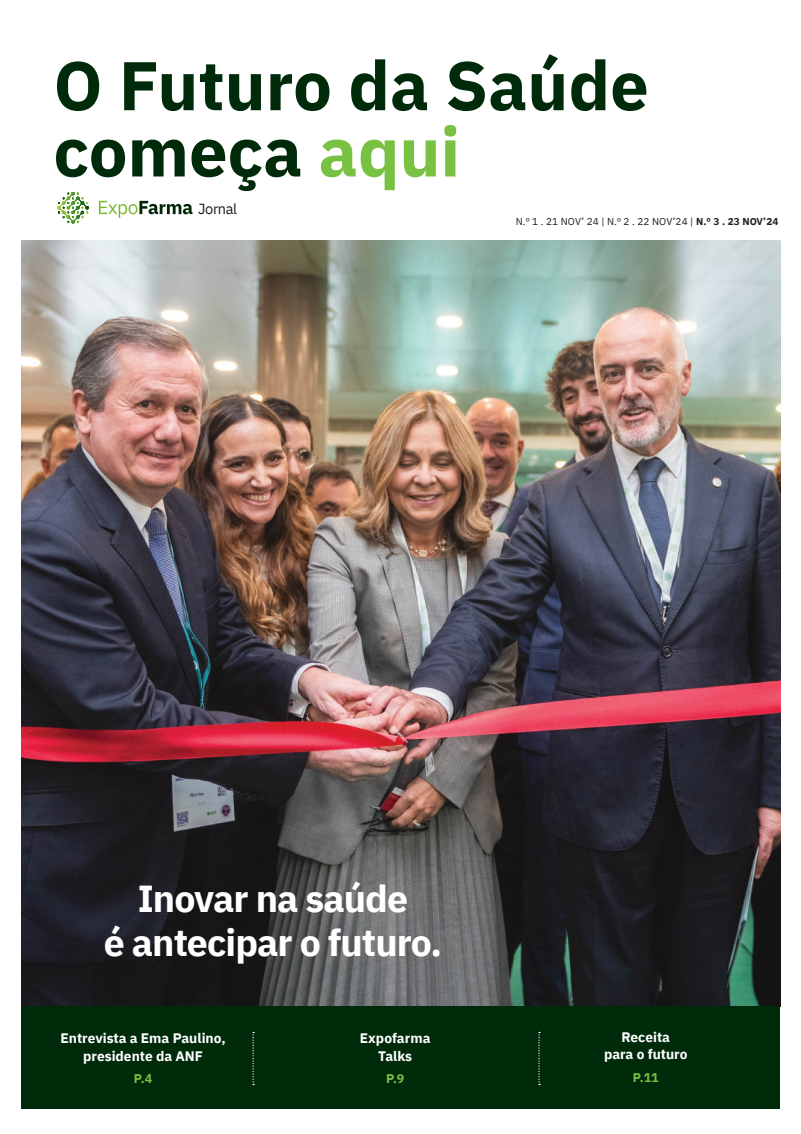
<style>
.page{position:relative;width:801px;height:1134px;background:#fff}
.page>*{position:absolute;margin:0;border:0;box-sizing:border-box;transform-origin:0 0}
.t1{font:700 68.75px/66.2px "IBM Plex Sans";color:#002b0b}
.t2{font:700 37.5px/43.8px "IBM Plex Sans";letter-spacing:-.025em;color:#fff;text-align:center}
.t3{font:14.62px "IBM Plex Sans";letter-spacing:-.025em;color:#231f20}
.t4{font:700 13.75px/17.5px "IBM Plex Sans";color:#fff;text-align:center}
.t5{font:700 12.5px "IBM Plex Sans";color:#79c142}
.t6{font:10px "IBM Plex Sans";letter-spacing:.01em;color:#231f20}
.s1{color:#79c142}
.s2{font-weight:700}
</style>
<div class="page">
<img style="left:22px;top:241px;width:758px;height:765px">
<div style="left:22px;top:1006px;width:758px;height:103px;background:#002b0b"></div>
<svg style="left:252px;top:1032px;width:2px;height:53px"></svg>
<svg style="left:538px;top:1032px;width:2px;height:53px"></svg>
<svg style="left:99px;top:201px;width:93px;height:17px"></svg>
<hr style="left:57px;top:192px;width:1px;height:32px;background:#a0d343">
<hr style="left:58px;top:192px;width:1px;height:32px;background:#9bd040">
<hr style="left:59px;top:192px;width:1px;height:32px;background:#97cd3d">
<hr style="left:60px;top:192px;width:1px;height:32px;background:#93cb3b">
<hr style="left:61px;top:192px;width:1px;height:32px;background:#8fc838">
<hr style="left:62px;top:192px;width:1px;height:32px;background:#8ac536">
<hr style="left:63px;top:192px;width:1px;height:32px;background:#85c233">
<hr style="left:64px;top:192px;width:1px;height:32px;background:#81bf31">
<hr style="left:65px;top:192px;width:1px;height:32px;background:#7dbd2e">
<hr style="left:66px;top:192px;width:1px;height:32px;background:#79ba2c">
<hr style="left:67px;top:192px;width:1px;height:32px;background:#75b72a">
<hr style="left:68px;top:192px;width:1px;height:32px;background:#6fb22a">
<hr style="left:69px;top:192px;width:1px;height:32px;background:#69ac2a">
<hr style="left:70px;top:192px;width:1px;height:32px;background:#64a82a">
<hr style="left:71px;top:192px;width:1px;height:32px;background:#5ea22b">
<hr style="left:72px;top:192px;width:1px;height:32px;background:#589d2b">
<hr style="left:73px;top:192px;width:1px;height:32px;background:#52972b">
<hr style="left:74px;top:192px;width:1px;height:32px;background:#4b922b">
<hr style="left:75px;top:192px;width:1px;height:32px;background:#458c2b">
<hr style="left:76px;top:192px;width:1px;height:32px;background:#3f872b">
<hr style="left:77px;top:192px;width:1px;height:32px;background:#3a822b">
<hr style="left:78px;top:192px;width:1px;height:32px;background:#347d2c">
<hr style="left:79px;top:192px;width:1px;height:32px;background:#2e772c">
<hr style="left:80px;top:192px;width:1px;height:32px;background:#28722c">
<hr style="left:81px;top:192px;width:1px;height:32px;background:#246d29">
<hr style="left:82px;top:192px;width:1px;height:32px;background:#226825">
<hr style="left:83px;top:192px;width:1px;height:32px;background:#1e621f">
<hr style="left:84px;top:192px;width:1px;height:32px;background:#1d5f1c">
<svg style="left:58px;top:193px;width:31px;height:30px"></svg>
<h1 class="t1" style="left:54px;top:47px;width:597px">O Futuro da Saúde começa <span class="s1">aqui</span></h1>
<p class="t3" style="left:198px;top:197px;width:41px">Jornal</p>
<p class="t6" style="left:516px;top:214px;width:264px">N.º 1 . 21 NOV’ 24 | N.º 2 . 22 NOV’24 | <span class="s2">N.º 3 . 23 NOV’24</span></p>
<h2 class="t2" style="left:104px;top:874px;width:340px">Inovar na saúde<br>é antecipar o futuro.</h2>
<p class="t4" style="left:60px;top:1028px;width:167px">Entrevista a Ema Paulino, presidente da ANF</p>
<p class="t5" style="left:134px;top:1069px;width:20px">P.4</p>
<p class="t4" style="left:360px;top:1028px;width:72px">Expofarma<br>Talks</p>
<p class="t5" style="left:386px;top:1069px;width:20px">P.9</p>
<p class="t4" style="left:604px;top:1027px;width:85px">Receita<br>para o futuro</p>
<p class="t5" style="left:633px;top:1067px;width:27px">P.11</p>
</div>
